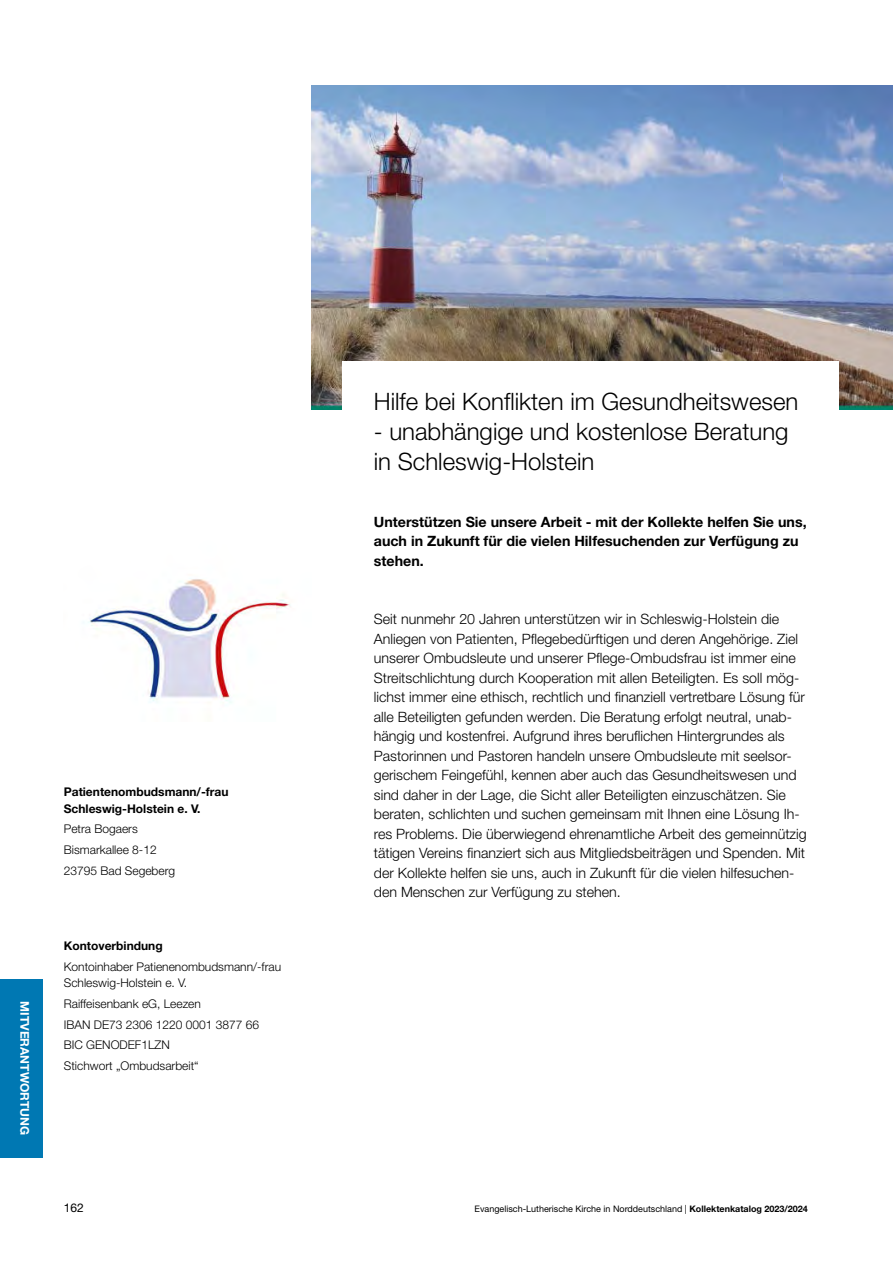
<style>
.page{position:relative;width:893px;height:1263px;background:#fff}
.page>*{position:absolute;margin:0;border:0;box-sizing:border-box;transform-origin:0 0}
.t1{font:300 24px/30px "Helvetica Neue";color:#000}
.t2{font:300 14.25px/19.5px "Helvetica Neue";color:#000}
.t3{font:700 14.25px/19.5px "Helvetica Neue";color:#000}
.t4{font:300 12px/20.7px "Helvetica Neue";color:#000}
.t5{font:700 12px/16.5px "Helvetica Neue";color:#000}
.t6{font:700 12px "Helvetica Neue";color:#fff}
.t7{font:12px "Helvetica Neue";color:#000}
.t8{font:9px "Helvetica Neue";color:#000}
.s1{font-weight:700}
</style>
<div class="page">
<img style="left:312px;top:85px;width:581px;height:325px">
<img style="left:83px;top:579px;width:208px;height:124px">
<div style="left:343px;top:361px;width:496px;height:108px;background:#fff"></div>
<div style="left:0;top:979px;width:43px;height:178px;background:#0078b3"></div>
<p class="t6" style="left:32px;top:1001px;width:135px;rotate:90deg">MITVERANTWORTUNG</p>
<h1 class="t1" style="left:374px;top:385px;width:426px">Hilfe bei Konflikten im Gesundheitswesen</h1>
<h1 class="t1" style="left:374px;top:415px;width:416px">- unabhängige und kostenlose Beratung in Schleswig-Holstein</h1>
<p class="t5" style="left:64px;top:783px;width:166px">Patientenombudsmann/-frau<br>Schleswig-Holstein e. V.</p>
<p class="t4" style="left:64px;top:818px;width:113px">Petra Bogaers<br>Bismarkallee 8-12<br>23795 Bad Segeberg</p>
<p class="t5" style="left:64px;top:937px;width:100px">Kontoverbindung</p>
<p class="t4" style="left:64px;top:958px;width:219px;line-height:16.5px">Kontoinhaber Patienenombudsmann/-frau<br>Schleswig-Holstein e. V.</p>
<p class="t4" style="left:64px;top:993px;width:197px">Raiffeisenbank eG, Leezen<br>IBAN DE73 2306 1220 0001 3877 66<br>BIC GENODEF1LZN<br>Stichwort „Ombudsarbeit“</p>
<p class="t3" style="left:374px;top:511px;width:434px">Unterstützen Sie unsere Arbeit - mit der Kollekte helfen Sie uns, auch in Zukunft für die vielen Hilfesuchenden zur Verfügung zu stehen.</p>
<p class="t2" style="left:374px;top:609px;width:434px">Seit nunmehr 20 Jahren unterstützen wir in Schleswig-Holstein die Anliegen von Patienten, Pflegebedürftigen und deren Angehörige. Ziel unserer Ombudsleute und unserer Pflege-Ombudsfrau ist immer eine Streitschlichtung durch Kooperation mit allen Beteiligten. Es soll mög&shy;lichst immer eine ethisch, rechtlich und finanziell vertretbare Lösung für alle Beteiligten gefunden werden. Die Beratung erfolgt neutral, unab&shy;hängig und kostenfrei. Aufgrund ihres beruflichen Hintergrundes als Pastorinnen und Pastoren handeln unsere Ombudsleute mit seelsor&shy;gerischem Feingefühl, kennen aber auch das Gesundheitswesen und sind daher in der Lage, die Sicht aller Beteiligten einzuschätzen. Sie beraten, schlichten und suchen gemeinsam mit Ihnen eine Lösung Ih&shy;res Problems. Die überwiegend ehrenamtliche Arbeit des gemeinnützig tätigen Vereins finanziert sich aus Mitgliedsbeiträgen und Spenden. Mit der Kollekte helfen sie uns, auch in Zukunft für die vielen hilfesuchen&shy;den Menschen zur Verfügung zu stehen.</p>
<p class="t7" style="left:64px;top:1200px;width:22px">162</p>
<p class="t8" style="left:474px;top:1203px;width:335px">Evangelisch-Lutherische Kirche in Norddeutschland | <span class="s1">Kollektenkatalog 2023/2024</span></p>
</div>
